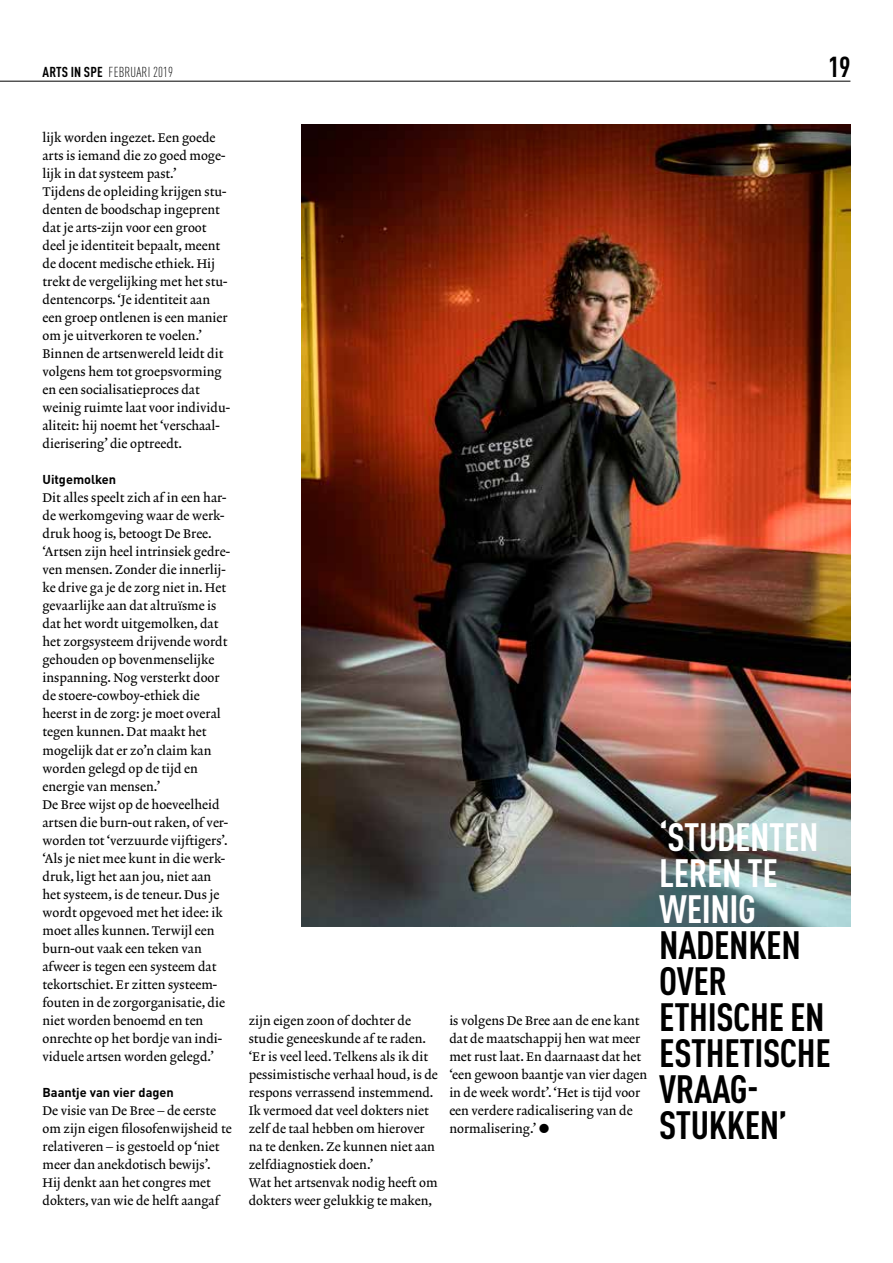
<style>
.page{position:relative;width:893px;height:1263px;background:#fff}
.page>*{position:absolute;margin:0;border:0;box-sizing:border-box;transform-origin:0 0}
.t1{font:700 condensed 39px/36px "DINOT";letter-spacing:-.01em;color:#000}
.t2{font:700 condensed 39px/36px "DINOT";letter-spacing:-.01em;color:#fff}
.t3{font:700 condensed 28.5px "DINOT";color:#000}
.t4{font:300 condensed 14.25px "DINOT";letter-spacing:.01em;color:#000}
.t5{font:12.75px/18px "Lexicon No 2 Roman A";color:#000}
.t6{font:700 12.75px "DINOT";color:#000}
.s1{font-weight:700}
</style>
<div class="page">
<hr style="left:0;top:81px;width:850px;height:1px;background:#000">
<img style="left:302px;top:124px;width:549px;height:803px">
<p class="t4" style="left:43px;top:63px;width:132px"><span class="s1">ARTS IN SPE</span> FEBRUARI 2019</p>
<h2 class="t3" style="left:828px;top:49px;width:24px">19</h2>
<p class="t5" style="left:43px;top:130px;width:189px">lijk worden ingezet. Een goede arts is iemand die zo goed moge&shy;lijk in dat systeem past.’<br>Tijdens de opleiding krijgen stu&shy;denten de boodschap ingeprent dat je arts-zijn voor een groot deel je identiteit bepaalt, meent de docent medische ethiek. Hij trekt de vergelijking met het stu&shy;dentencorps. ‘Je identiteit aan een groep ontlenen is een manier om je uitverkoren te voelen.’<br>Binnen de artsenwereld leidt dit volgens hem tot groepsvorming en een socialisatieproces dat weinig ruimte laat voor individu&shy;aliteit: hij noemt het ‘verschaal&shy;dierisering’ die optreedt.</p>
<p class="t6" style="left:43px;top:471px;width:75px">Uitgemolken</p>
<p class="t5" style="left:43px;top:490px;width:189px">Dit alles speelt zich af in een har&shy;de werkomgeving waar de werk&shy;druk hoog is, betoogt De Bree. ‘Artsen zijn heel intrinsiek gedre&shy;ven mensen. Zonder die innerlij&shy;ke drive ga je de zorg niet in. Het gevaarlijke aan dat altruïsme is dat het wordt uitgemolken, dat het zorgsysteem drijvende wordt gehouden op bovenmenselijke inspanning. Nog versterkt door de stoere-cowboy-ethiek die heerst in de zorg: je moet overal tegen kunnen. Dat maakt het mogelijk dat er zo’n claim kan worden gelegd op de tijd en energie van mensen.’<br>De Bree wijst op de hoeveelheid artsen die burn-out raken, of ver&shy;worden tot ‘verzuurde vijftigers’. ‘Als je niet mee kunt in die werk&shy;druk, ligt het aan jou, niet aan het systeem, is de teneur. Dus je wordt opgevoed met het idee: ik moet alles kunnen. Terwijl een burn-out vaak een teken van afweer is tegen een systeem dat tekortschiet. Er zitten systeem&shy;fouten in de zorgorganisatie, die niet worden benoemd en ten onrechte op het bordje van indi&shy;viduele artsen worden gelegd.’</p>
<p class="t6" style="left:43px;top:1084px;width:133px">Baantje van vier dagen</p>
<p class="t5" style="left:43px;top:1102px;width:191px">De visie van De Bree – de eerste om zijn eigen filosofenwijsheid te relativeren – is gestoeld op ‘niet meer dan anekdotisch bewijs’.<br>Hij denkt aan het congres met dokters, van wie de helft aangaf</p>
<p class="t5" style="left:249px;top:1012px;width:191px">zijn eigen zoon of dochter de studie geneeskunde af te raden. ‘Er is veel leed. Telkens als ik dit pessimistische verhaal houd, is de respons verrassend instemmend.<br>Ik vermoed dat veel dokters niet zelf de taal hebben om hierover na te denken. Ze kunnen niet aan zelfdiagnostiek doen.’<br>Wat het artsenvak nodig heeft om dokters weer gelukkig te maken,</p>
<p class="t5" style="left:449px;top:1012px;width:199px">is volgens De Bree aan de ene kant dat de maatschappij hen wat meer met rust laat. En daarnaast dat het ‘een gewoon baantje van vier dagen in de week wordt’. ‘Het is tijd voor een verdere radicalisering van de normalisering.’</p>
<h1 class="t2" style="left:659px;top:819px;width:161px">‘STUDENTEN<br>LEREN TE<br>WEINIG</h1>
<h1 class="t1" style="left:659px;top:927px;width:173px">NADENKEN<br>OVER<br>ETHISCHE EN<br>ESTHETISCHE<br>VRAAG-<br>STUKKEN’</h1>
</div>
